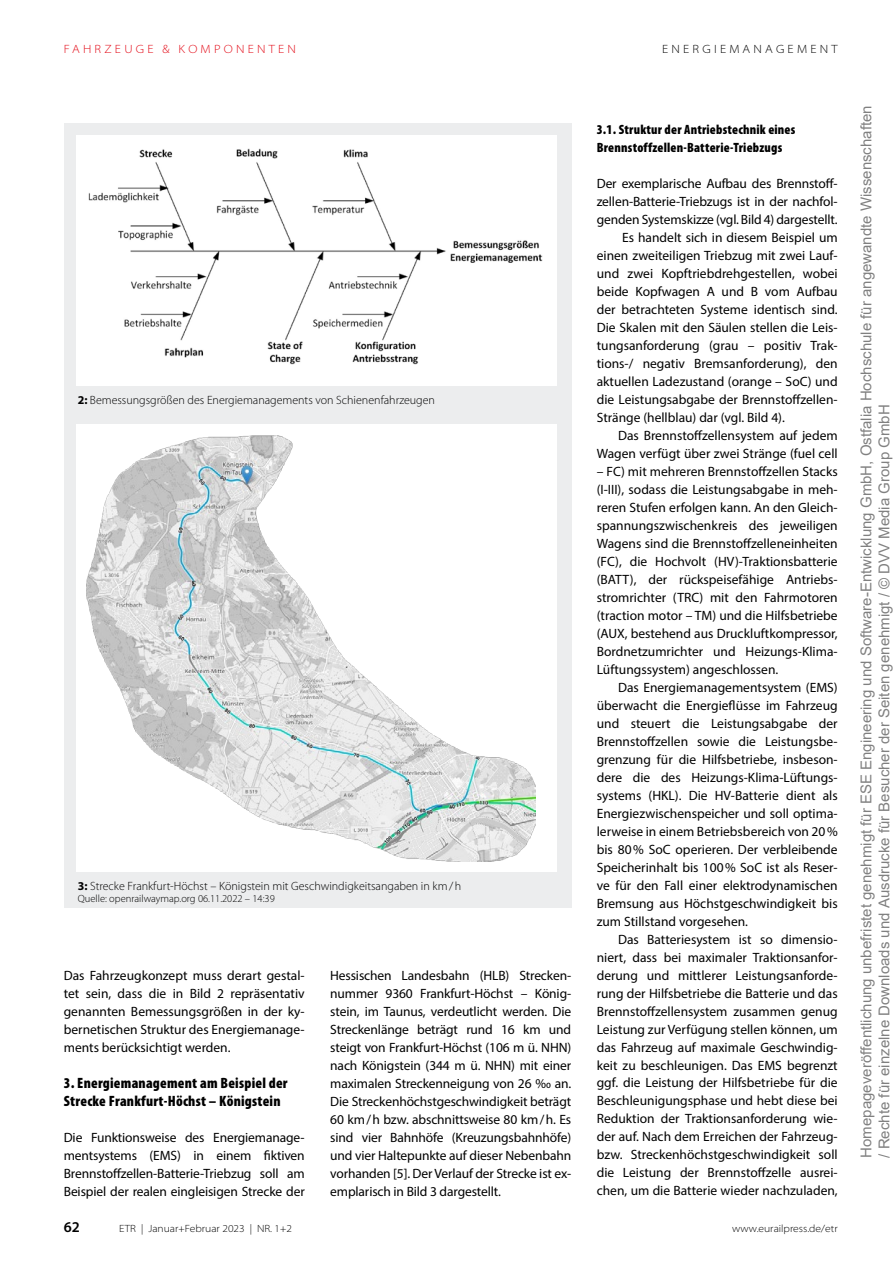
<style>
.page{position:relative;width:893px;height:1263px;background:#fff}
.page>*{position:absolute;margin:0;border:0;box-sizing:border-box;transform-origin:0 0}
.t1{font:15px/18px "Arial";color:rgb(0 0 0/.5)}
.t2{font:900 condensed 15px/18px "Myriad Pro";letter-spacing:.015em;color:#000}
.t3{font:600 15px "Myriad Pro";color:#000}
.t4{font:13.5px/18px "Myriad Pro";color:#000;text-align:justify}
.t5{font:900 condensed 13.5px/18px "Myriad Pro";letter-spacing:.015em;color:#000}
.t6{font:300 12px "Myriad Pro";color:#000}
.t7{font:300 semi-expanded 12px "Myriad Pro";letter-spacing:.27em;color:#e30613}
.t8{font:300 semi-expanded 12px "Myriad Pro";letter-spacing:.27em;color:#000}
.t9{font:300 semi-expanded 10.5px "Myriad Pro";color:#000}
.t10{font:300 10.5px "Myriad Pro";color:#000}
.s1{font-weight:700}
</style>
<div class="page">
<div style="left:64px;top:123px;width:507px;height:785px;background:#ecedee"></div>
<div style="left:77px;top:135px;width:480px;height:251px;background:#fff"></div>
<img style="left:88px;top:148px;width:455px;height:217px">
<div style="left:77px;top:424px;width:480px;height:448px;background:#fff"></div>
<img style="left:87px;top:436px;width:449px;height:425px">
<p class="t7" style="left:64px;top:42px;width:234px">FAHRZEUGE &amp; KOMPONENTEN</p>
<p class="t8" style="left:662px;top:42px;width:177px">ENERGIEMANAGEMENT</p>
<p class="t6" style="left:78px;top:393px;width:359px"><span class="s1">2:</span> Bemessungsgrößen des Energiemanagements von Schienenfahrzeugen</p>
<p class="t6" style="left:78px;top:879px;width:385px"><span class="s1">3:</span> Strecke Frankfurt-Höchst – Königstein mit Geschwindigkeitsangaben in km/h</p>
<p class="t10" style="left:78px;top:892px;width:198px">Quelle: openrailwaymap.org 06.11.2022 – 14:39</p>
<p class="t4" style="left:64px;top:966px;width:242px">Das Fahrzeugkonzept muss derart gestal&shy;tet sein, dass die in Bild 2 repräsentativ genannten Bemessungsgrößen in der ky&shy;bernetischen Struktur des Energiemanage&shy;ments berücksichtigt werden.</p>
<p class="t2" style="left:64px;top:1074px;width:225px">3. Energiemanagement am Beispiel der<br>Strecke Frankfurt-Höchst – Königstein</p>
<p class="t4" style="left:64px;top:1128px;width:242px">Die Funktionsweise des Energiemanage&shy;mentsystems (EMS) in einem fiktiven Brennstoffzellen-Batterie-Triebzug soll am Beispiel der realen eingleisigen Strecke der</p>
<p class="t4" style="left:330px;top:966px;width:242px">Hessischen Landesbahn (HLB) Strecken&shy;nummer 9360 Frankfurt-Höchst – König&shy;stein, im Taunus, verdeutlicht werden. Die Streckenlänge beträgt rund 16 km und steigt von Frankfurt-Höchst (106 m ü. NHN) nach Königstein (344 m ü. NHN) mit einer maximalen Streckenneigung von 26 ‰ an.<br>Die Streckenhöchstgeschwindigkeit beträgt 60 km/h bzw. abschnittsweise 80 km/h. Es sind vier Bahnhöfe (Kreuzungsbahnhöfe) und vier Haltepunkte auf dieser Nebenbahn vorhanden [5]. Der Verlauf der Strecke ist ex&shy;emplarisch in Bild 3 dargestellt.</p>
<p class="t5" style="left:597px;top:120px;width:200px">3.1. Struktur der Antriebstechnik eines<br>Brennstoffzellen-Batterie-Triebzugs</p>
<p class="t4" style="left:597px;top:174px;width:242px">Der exemplarische Aufbau des Brennstoff-</p>
<p class="t4" style="left:597px;top:192px;width:242px">zellen-Batterie-Triebzugs ist in der nachfol-</p>
<p class="t4" style="left:597px;top:210px;width:242px">genden Systemskizze (vgl. Bild 4) dargestellt.</p>
<p class="t4" style="left:622px;top:228px;width:217px">Es handelt sich in diesem Beispiel um</p>
<p class="t4" style="left:597px;top:246px;width:242px">einen zweiteiligen Triebzug mit zwei Lauf-</p>
<p class="t4" style="left:597px;top:264px;width:242px">und zwei Kopftriebdrehgestellen, wobei</p>
<p class="t4" style="left:597px;top:282px;width:242px">beide Kopfwagen A und B vom Aufbau</p>
<p class="t4" style="left:597px;top:300px;width:242px">der betrachteten Systeme identisch sind.</p>
<p class="t4" style="left:597px;top:318px;width:242px">Die Skalen mit den Säulen stellen die Leis-</p>
<p class="t4" style="left:597px;top:336px;width:242px">tungsanforderung (grau – positiv Trak-</p>
<p class="t4" style="left:597px;top:354px;width:242px">tions-/ negativ Bremsanforderung), den</p>
<p class="t4" style="left:597px;top:372px;width:242px">aktuellen Ladezustand (orange – SoC) und</p>
<p class="t4" style="left:597px;top:390px;width:242px">die Leistungsabgabe der Brennstoffzellen-</p>
<p class="t4" style="left:597px;top:408px;width:190px">Stränge (hellblau) dar (vgl. Bild 4).</p>
<p class="t4" style="left:618px;top:426px;width:221px">Das Brennstoffzellensystem auf jedem</p>
<p class="t4" style="left:597px;top:444px;width:242px">Wagen verfügt über zwei Stränge (fuel cell</p>
<p class="t4" style="left:597px;top:462px;width:242px">– FC) mit mehreren Brennstoffzellen Stacks (I-III), sodass die Leistungsabgabe in meh&shy;reren Stufen erfolgen kann. An den Gleich&shy;spannungszwischenkreis des jeweiligen Wagens sind die Brennstoffzelleneinheiten (FC), die Hochvolt (HV)-Traktionsbatterie (BATT), der rückspeisefähige Antriebs&shy;stromrichter (TRC) mit den Fahrmotoren (traction motor – TM) und die Hilfsbetriebe (AUX, bestehend aus Druckluftkompressor, Bordnetzumrichter und Heizungs-Klima-Lüftungssystem) angeschlossen.</p>
<p class="t4" style="left:597px;top:678px;width:242px;text-indent:21px">Das Energiemanagementsystem (EMS) überwacht die Energieflüsse im Fahrzeug und steuert die Leistungsabgabe der Brennstoffzellen sowie die Leistungsbe&shy;grenzung für die Hilfsbetriebe, insbeson&shy;dere die des Heizungs-Klima-Lüftungs&shy;systems (HKL). Die HV-Batterie dient als Energiezwischenspeicher und soll optima&shy;lerweise in einem Betriebsbereich von 20% bis 80% SoC operieren. Der verbleibende Speicherinhalt bis 100% SoC ist als Reser&shy;ve für den Fall einer elektrodynamischen Bremsung aus Höchstgeschwindigkeit bis zum Stillstand vorgesehen.</p>
<p class="t4" style="left:597px;top:930px;width:242px;text-indent:21px">Das Batteriesystem ist so dimensio&shy;niert, dass bei maximaler Traktionsanfor&shy;derung und mittlerer Leistungsanforde&shy;rung der Hilfsbetriebe die Batterie und das Brennstoffzellensystem zusammen genug Leistung zur Verfügung stellen können, um das Fahrzeug auf maximale Geschwindig&shy;keit zu beschleunigen. Das EMS begrenzt ggf. die Leistung der Hilfsbetriebe für die Beschleunigungsphase und hebt diese bei Reduktion der Traktionsanforderung wie&shy;der auf. Nach dem Erreichen der Fahrzeug&shy;bzw. Streckenhöchstgeschwindigkeit soll die Leistung der Brennstoffzelle ausrei&shy;chen, um die Batterie wieder nachzuladen,</p>
<p class="t3" style="left:64px;top:1217px;width:18px">62</p>
<p class="t9" style="left:119px;top:1222px;width:174px">ETR | Januar+Februar 2023 | NR. 1+2</p>
<p class="t9" style="left:732px;top:1222px;width:107px">www.eurailpress.de/etr</p>
<p class="t1" style="left:857px;top:1158px;width:1054px;rotate:-90deg">Homepageveröffentlichung unbefristet genehmigt für ESE Engineering und Software-Entwicklung GmbH, Ostfalia Hochschule für angewandte Wissenschaften / Rechte für einzelne Downloads und Ausdrucke für Besucher der Seiten genehmigt / © DVV Media Group GmbH</p>
</div>
